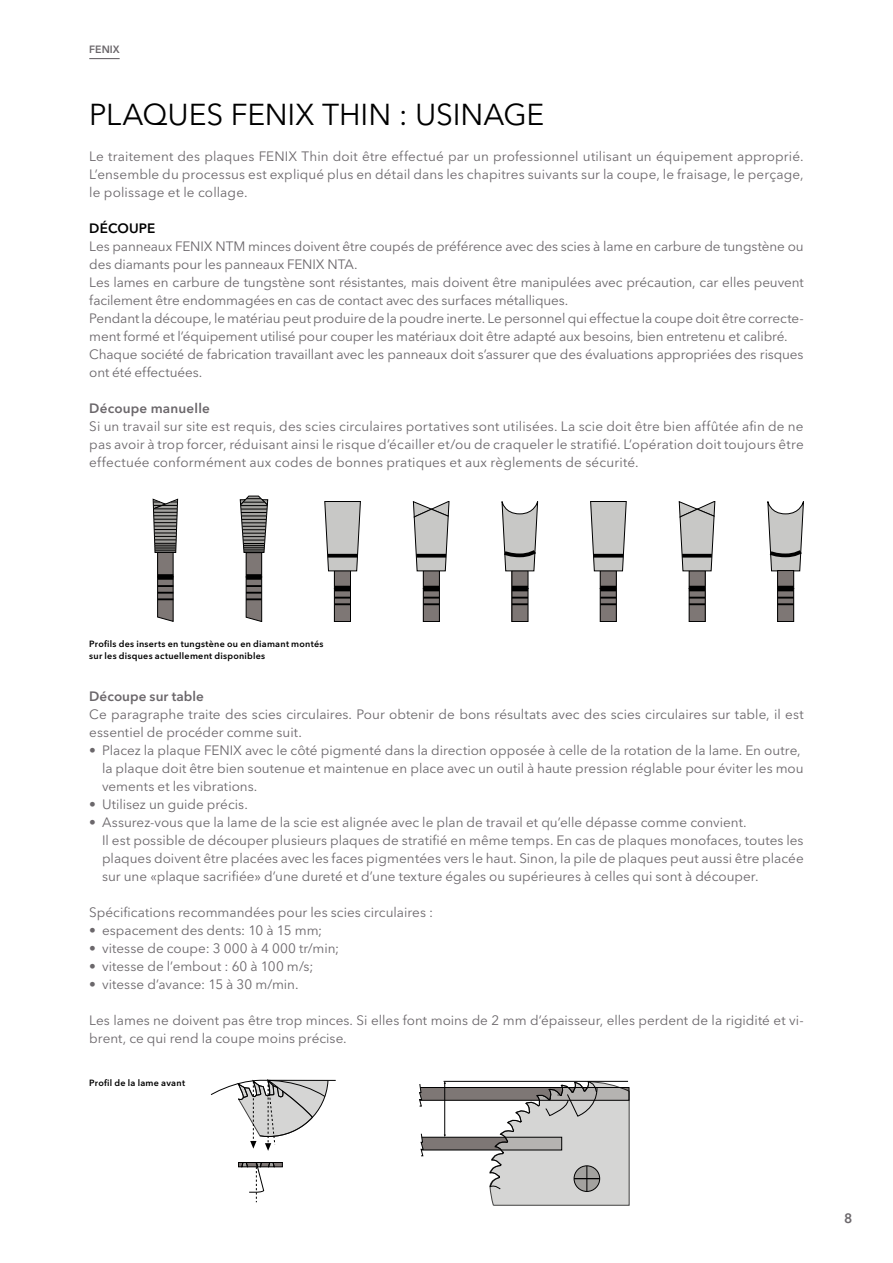
<style>
.page{position:relative;width:893px;height:1263px;background:#fff}
.page>*{position:absolute;margin:0;border:0;box-sizing:border-box;transform-origin:0 0}
.t1{font:30px "Avenir Next LT Pro";letter-spacing:-.005em;color:#000}
.t2{font:13.5px/18px "Avenir Next LT Pro";color:#6b676b}
.t3{font:600 13.5px "Avenir Next LT Pro";letter-spacing:.01em;color:#6b676b}
.t4{font:600 13.5px "Avenir Next LT Pro";letter-spacing:.01em;color:#000}
.t5{font:600 10.5px "Avenir Next LT Pro";color:#6b676b}
.t6{font:600 9px/12px "Avenir Next LT Pro";letter-spacing:.03em;color:#000}
</style>
<div class="page">
<hr style="left:89px;top:58px;width:31px;height:1px;background:#6b676b">
<div style="left:334px;top:588px;width:16px;height:33px;background:#7e7775"></div>
<div style="left:334px;top:588px;width:17px;height:34px;border:1px solid #000"></div>
<div style="left:334px;top:571px;width:16px;height:17px;background:#7e7775"></div>
<div style="left:334px;top:570px;width:17px;height:19px;border:1px solid #000"></div>
<svg style="left:324px;top:501px;width:37px;height:70px;background:#bebebc"></svg>
<svg style="left:328px;top:554px;width:29px;height:4px"></svg>
<div style="left:334px;top:586px;width:16px;height:5px;background:#000"></div>
<svg style="left:334px;top:597px;width:16px;height:8px"></svg>
<div style="left:246px;top:553px;width:16px;height:24px;background:#7e7775"></div>
<div style="left:246px;top:552px;width:16px;height:25px;border:1px solid #000"></div>
<svg style="left:240px;top:495px;width:28px;height:58px;background:#787876"></svg>
<div style="left:246px;top:574px;width:16px;height:6px;background:#000"></div>
<svg style="left:246px;top:579px;width:16px;height:43px"></svg>
<div style="left:158px;top:552px;width:15px;height:25px;background:#7e7775"></div>
<div style="left:157px;top:552px;width:16px;height:25px;border:1px solid #000"></div>
<svg style="left:153px;top:499px;width:25px;height:54px"></svg>
<div style="left:158px;top:574px;width:15px;height:6px;background:#000"></div>
<svg style="left:157px;top:576px;width:17px;height:46px"></svg>
<div style="left:423px;top:588px;width:16px;height:33px;background:#7e7775"></div>
<div style="left:423px;top:588px;width:17px;height:34px;border:1px solid #000"></div>
<div style="left:423px;top:571px;width:16px;height:17px;background:#7e7775"></div>
<div style="left:423px;top:570px;width:17px;height:19px;border:1px solid #000"></div>
<svg style="left:413px;top:501px;width:36px;height:70px;background:#bcbcba"></svg>
<svg style="left:416px;top:554px;width:30px;height:4px"></svg>
<div style="left:423px;top:586px;width:16px;height:5px;background:#000"></div>
<svg style="left:423px;top:597px;width:16px;height:8px"></svg>
<div style="left:512px;top:588px;width:16px;height:33px;background:#7e7775"></div>
<div style="left:512px;top:588px;width:16px;height:34px;border:1px solid #000"></div>
<div style="left:512px;top:571px;width:16px;height:17px;background:#7e7775"></div>
<svg style="left:501px;top:501px;width:38px;height:70px"></svg>
<div style="left:512px;top:586px;width:16px;height:5px;background:#000"></div>
<svg style="left:512px;top:597px;width:16px;height:8px"></svg>
<div style="left:600px;top:588px;width:16px;height:33px;background:#7e7775"></div>
<div style="left:600px;top:588px;width:17px;height:34px;border:1px solid #000"></div>
<div style="left:600px;top:571px;width:16px;height:17px;background:#7e7775"></div>
<div style="left:600px;top:570px;width:17px;height:19px;border:1px solid #000"></div>
<svg style="left:590px;top:501px;width:37px;height:70px;background:#bebebd"></svg>
<svg style="left:593px;top:554px;width:30px;height:4px"></svg>
<div style="left:600px;top:586px;width:16px;height:5px;background:#000"></div>
<svg style="left:600px;top:597px;width:16px;height:8px"></svg>
<div style="left:689px;top:588px;width:16px;height:33px;background:#7e7775"></div>
<div style="left:689px;top:588px;width:16px;height:34px;border:1px solid #000"></div>
<div style="left:689px;top:571px;width:16px;height:17px;background:#7e7775"></div>
<div style="left:689px;top:570px;width:16px;height:19px;border:1px solid #000"></div>
<svg style="left:679px;top:501px;width:36px;height:70px;background:#bcbcba"></svg>
<svg style="left:682px;top:554px;width:30px;height:4px"></svg>
<div style="left:689px;top:586px;width:16px;height:5px;background:#000"></div>
<svg style="left:689px;top:597px;width:16px;height:8px"></svg>
<svg style="left:767px;top:501px;width:37px;height:70px"></svg>
<div style="left:778px;top:588px;width:16px;height:33px;background:#7e7775"></div>
<div style="left:777px;top:588px;width:17px;height:34px;border:1px solid #000"></div>
<div style="left:778px;top:571px;width:16px;height:17px;background:#7e7775"></div>
<div style="left:777px;top:570px;width:17px;height:19px;border:1px solid #000"></div>
<div style="left:778px;top:586px;width:16px;height:5px;background:#000"></div>
<svg style="left:778px;top:597px;width:16px;height:8px"></svg>
<svg style="left:211px;top:1080px;width:125px;height:71px"></svg>
<svg style="left:238px;top:1162px;width:45px;height:40px"></svg>
<svg style="left:419px;top:1081px;width:210px;height:124px"></svg>
<p class="t5" style="left:89px;top:43px;width:32px">FENIX</p>
<h1 class="t1" style="left:89px;top:97px;width:456px">PLAQUES FENIX THIN : USINAGE</h1>
<p class="t2" style="left:89px;top:148px;width:716px;text-align:justify">Le traitement des plaques FENIX Thin doit être effectué par un professionnel utilisant un équipement approprié.<br>L’ensemble du processus est expliqué plus en détail dans les chapitres suivants sur la coupe, le fraisage, le perçage, le polissage et le collage.</p>
<p class="t4" style="left:89px;top:220px;width:68px">DÉCOUPE</p>
<p class="t2" style="left:89px;top:237px;width:716px">Les panneaux FENIX NTM minces doivent être coupés de préférence avec des scies à lame en carbure de tungstène ou des diamants pour les panneaux FENIX NTA.<br>Les lames en carbure de tungstène sont résistantes, mais doivent être manipulées avec précaution, car elles peuvent facilement être endommagées en cas de contact avec des surfaces métalliques.<br>Pendant la découpe, le matériau peut produire de la poudre inerte. Le personnel qui effectue la coupe doit être correcte&shy;ment formé et l’équipement utilisé pour couper les matériaux doit être adapté aux besoins, bien entretenu et calibré.<br>Chaque société de fabrication travaillant avec les panneaux doit s’assurer que des évaluations appropriées des risques ont été effectuées.</p>
<p class="t3" style="left:89px;top:400px;width:122px">Découpe manuelle</p>
<p class="t2" style="left:89px;top:417px;width:716px;text-align:justify">Si un travail sur site est requis, des scies circulaires portatives sont utilisées. La scie doit être bien affûtée afin de ne pas avoir à trop forcer, réduisant ainsi le risque d’écailler et/ou de craqueler le stratifié. L’opération doit toujours être effectuée conformément aux codes de bonnes pratiques et aux règlements de sécurité.</p>
<p class="t6" style="left:89px;top:637px;width:236px">Profils des inserts en tungstène ou en diamant montés sur les disques actuellement disponibles</p>
<p class="t3" style="left:89px;top:688px;width:116px">Découpe sur table</p>
<p class="t2" style="left:89px;top:705px;width:716px">Ce paragraphe traite des scies circulaires. Pour obtenir de bons résultats avec des scies circulaires sur table, il est essentiel de procéder comme suit.</p>
<p class="t2" style="left:102px;top:741px;width:703px;text-indent:-13px">• Placez la plaque FENIX avec le côté pigmenté dans la direction opposée à celle de la rotation de la lame. En outre, la plaque doit être bien soutenue et maintenue en place avec un outil à haute pression réglable pour éviter les mou vements et les vibrations.</p>
<p class="t2" style="left:89px;top:795px;width:160px">• Utilisez un guide précis.</p>
<p class="t2" style="left:102px;top:813px;width:703px;text-indent:-13px">• Assurez-vous que la lame de la scie est alignée avec le plan de travail et qu’elle dépasse comme convient.<br>Il est possible de découper plusieurs plaques de stratifié en même temps. En cas de plaques monofaces, toutes les plaques doivent être placées avec les faces pigmentées vers le haut. Sinon, la pile de plaques peut aussi être placée sur une «plaque sacrifiée» d’une dureté et d’une texture égales ou supérieures à celles qui sont à découper.</p>
<p class="t2" style="left:89px;top:903px;width:345px">Spécifications recommandées pour les scies circulaires :</p>
<p class="t2" style="left:89px;top:921px;width:234px">• espacement des dents: 10 à 15 mm;</p>
<p class="t2" style="left:89px;top:939px;width:251px">• vitesse de coupe: 3 000 à 4 000 tr/min;</p>
<p class="t2" style="left:89px;top:957px;width:226px">• vitesse de l’embout : 60 à 100 m/s;</p>
<p class="t2" style="left:89px;top:975px;width:211px">• vitesse d’avance: 15 à 30 m/min.</p>
<p class="t2" style="left:89px;top:1011px;width:716px">Les lames ne doivent pas être trop minces. Si elles font moins de 2 mm d’épaisseur, elles perdent de la rigidité et vi&shy;brent, ce qui rend la coupe moins précise.</p>
<p class="t6" style="left:89px;top:1077px;width:97px">Profil de la lame avant</p>
<p class="t3" style="left:844px;top:1210px;width:10px">8</p>
</div>
